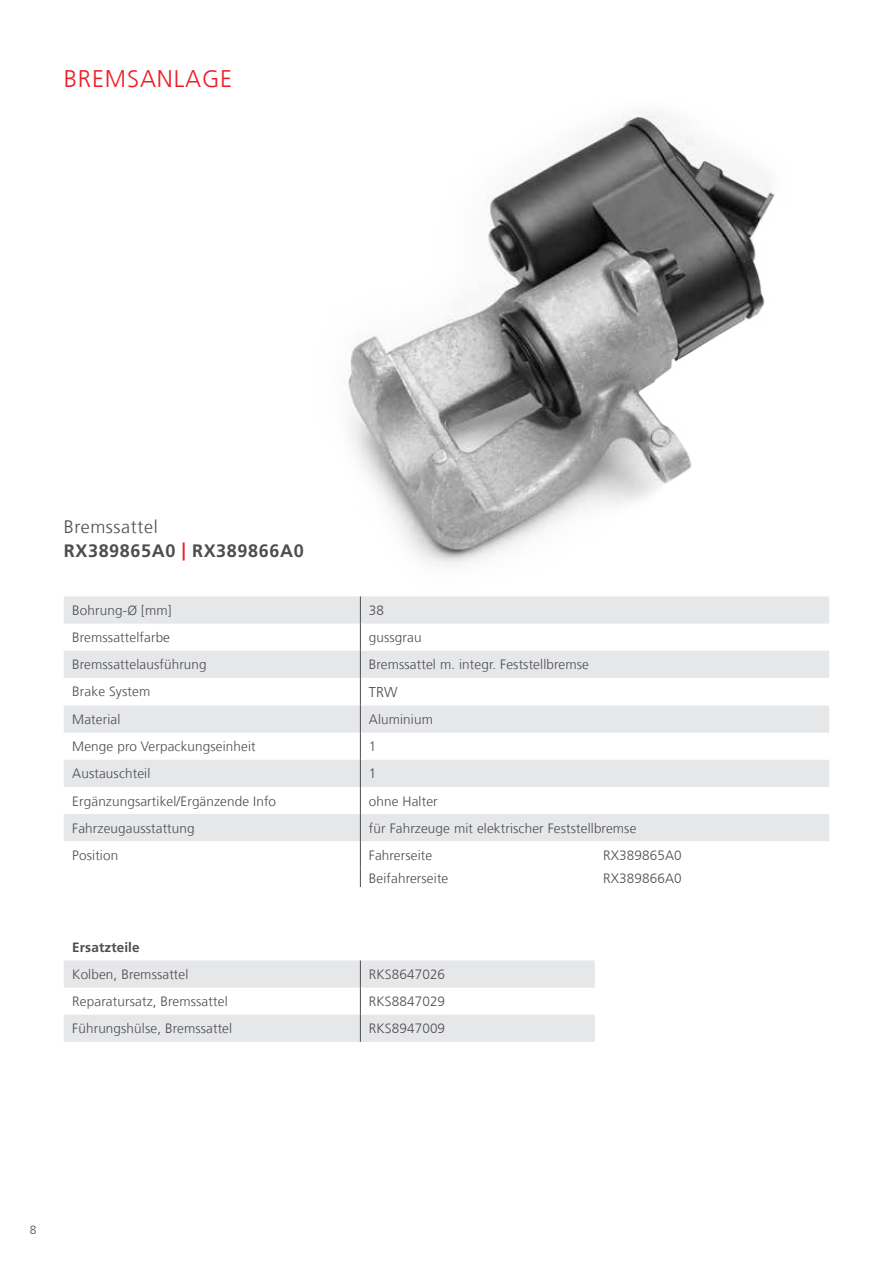
<style>
.page{position:relative;width:893px;height:1263px;background:#fff}
.page>*{position:absolute;margin:0;border:0;box-sizing:border-box;transform-origin:0 0}
.t1{font:300 24px "Frutiger LT Com";color:#ed1d24}
.t2{font:700 18px/24px "Frutiger LT Com";letter-spacing:.035em;color:#4d4d4f}
.t3{font:300 14.25px "Frutiger LT Com";color:#4d4d4f}
.t4{font:300 13.5px "Frutiger LT Com";letter-spacing:.01em;color:#4d4d4f}
.t5{font:700 13.5px "Frutiger LT Com";letter-spacing:.01em;color:#4d4d4f}
.t6{font:300 12px "Frutiger LT Com";color:#4d4d4f}
.s1{font-weight:300}
.s2{color:#ed1d24}
</style>
<div class="page">
<img style="left:348px;top:115px;width:427px;height:449px">
<svg style="left:64px;top:596px;width:765px;height:291px"></svg>
<svg style="left:64px;top:960px;width:531px;height:82px"></svg>
<h1 class="t1" style="left:64px;top:65px;width:31px">Bremsanlage</h1>
<h2 class="t2" style="left:64px;top:515px;width:241px"><span class="s1">Bremssattel<br></span>RX389865A0 <span class="s2">|</span> RX389866A0</h2>
<p class="t4" style="left:72px;top:602px;width:101px">Bohrung-Ø [mm]</p>
<p class="t4" style="left:369px;top:602px;width:17px">38</p>
<p class="t4" style="left:72px;top:630px;width:99px">Bremssattelfarbe</p>
<p class="t4" style="left:369px;top:630px;width:54px">gussgrau</p>
<p class="t4" style="left:72px;top:657px;width:136px">Bremssattelausführung</p>
<p class="t4" style="left:369px;top:657px;width:221px">Bremssattel m. integr. Feststellbremse</p>
<p class="t4" style="left:72px;top:684px;width:79px">Brake System</p>
<p class="t3" style="left:369px;top:684px;width:30px">TRW</p>
<p class="t4" style="left:72px;top:712px;width:50px">Material</p>
<p class="t4" style="left:369px;top:712px;width:66px">Aluminium</p>
<p class="t4" style="left:72px;top:739px;width:185px">Menge pro Verpackungseinheit</p>
<p class="t4" style="left:369px;top:739px;width:9px">1</p>
<p class="t4" style="left:72px;top:766px;width:80px">Austauschteil</p>
<p class="t4" style="left:369px;top:766px;width:9px">1</p>
<p class="t4" style="left:72px;top:793px;width:205px">Ergänzungsartikel/Ergänzende Info</p>
<p class="t4" style="left:369px;top:793px;width:70px">ohne Halter</p>
<p class="t4" style="left:72px;top:820px;width:124px">Fahrzeugausstattung</p>
<p class="t4" style="left:369px;top:820px;width:269px">für Fahrzeuge mit elektrischer Feststellbremse</p>
<p class="t4" style="left:72px;top:847px;width:47px">Position</p>
<p class="t4" style="left:369px;top:847px;width:65px">Fahrerseite</p>
<p class="t4" style="left:603px;top:847px;width:80px">RX389865A0</p>
<p class="t4" style="left:369px;top:870px;width:81px">Beifahrerseite</p>
<p class="t4" style="left:603px;top:870px;width:80px">RX389866A0</p>
<p class="t5" style="left:72px;top:939px;width:69px">Ersatzteile</p>
<p class="t4" style="left:72px;top:966px;width:118px">Kolben, Bremssattel</p>
<p class="t4" style="left:369px;top:966px;width:78px">RKS8647026</p>
<p class="t4" style="left:72px;top:994px;width:157px">Reparatursatz, Bremssattel</p>
<p class="t4" style="left:369px;top:994px;width:78px">RKS8847029</p>
<p class="t4" style="left:72px;top:1021px;width:161px">Führungshülse, Bremssattel</p>
<p class="t4" style="left:369px;top:1021px;width:78px">RKS8947009</p>
<p class="t6" style="left:30px;top:1223px;width:8px">8</p>
</div>
